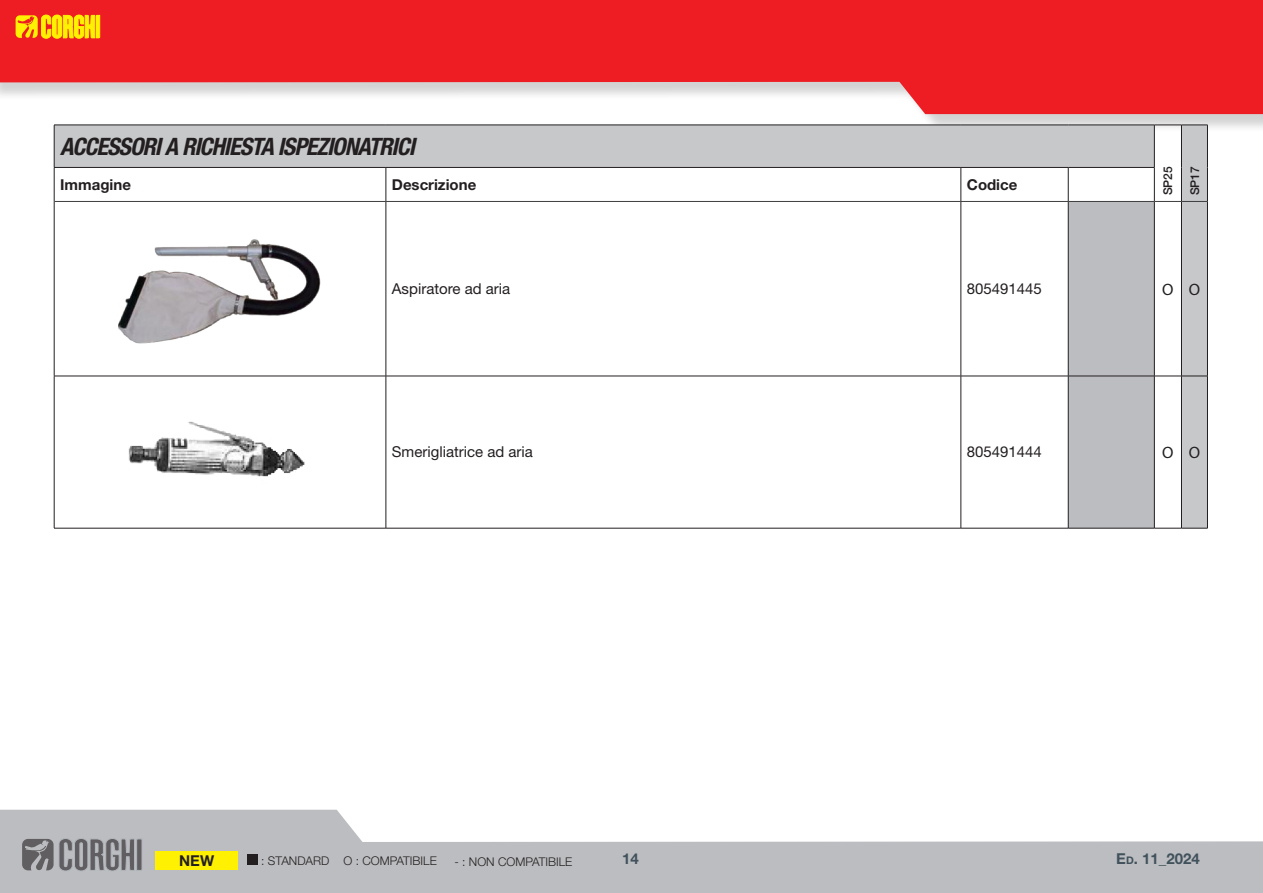
<style>
.page{position:relative;width:1263px;height:893px;background:#fff}
.page>*{position:absolute;margin:0;border:0;box-sizing:border-box;transform-origin:0 0}
.t1{font:italic 700 condensed 24px "Helvetica Neue LT Std";letter-spacing:-.04em;color:#231f20}
.t2{font:16.5px "Myriad Pro";color:#231f20}
.t3{font:15px "Helvetica Neue LT Std";color:#231f20}
.t4{font:700 15px "Helvetica Neue LT Std";color:#231f20}
.t5{font:700 15px "Helvetica Neue LT Std";color:#41525c}
.t6{font:300 12px "Helvetica Neue LT Std";color:#231f20}
.t7{font:500 12px "Helvetica Neue";color:#231f20}
.s1{font-size:10.5px}
</style>
<div class="page">
<div style="left:0;top:0;width:1263px;height:133px;background:#231f20;opacity:.2"></div>
<svg style="left:0;top:0;width:1263px;height:114px;background:#ee484c"></svg>
<svg style="left:0;top:810px;width:1263px;height:83px;fill:#bcbdc0"></svg>
<svg style="left:16px;top:15px;width:84px;height:23px;background:#fabf08"></svg>
<svg style="left:22px;top:838px;width:120px;height:33px;background:#87878a"></svg>
<div style="left:155px;top:851px;width:83px;height:19px;background:#fff101"></div>
<div style="left:247px;top:855px;width:11px;height:10px;background:#231f20"></div>
<svg style="left:55px;top:126px;width:1152px;height:75px;fill:#c7c8ca"></svg>
<hr style="left:54px;top:125px;width:332px;height:1px;background:#231f20">
<hr style="left:54px;top:125px;width:1px;height:42px;background:#231f20">
<hr style="left:386px;top:125px;width:575px;height:1px;background:#231f20">
<hr style="left:961px;top:125px;width:107px;height:1px;background:#231f20">
<hr style="left:1068px;top:125px;width:86px;height:1px;background:#231f20">
<hr style="left:1154px;top:125px;width:1px;height:42px;background:#231f20">
<svg style="left:1154px;top:125px;width:53px;height:1px"></svg>
<hr style="left:1181px;top:125px;width:1px;height:42px;background:#231f20">
<hr style="left:1207px;top:125px;width:1px;height:42px;background:#231f20">
<hr style="left:54px;top:167px;width:332px;height:1px;background:#231f20">
<hr style="left:54px;top:168px;width:1px;height:33px;background:#231f20">
<hr style="left:386px;top:167px;width:575px;height:1px;background:#231f20">
<hr style="left:386px;top:168px;width:1px;height:33px;background:#231f20">
<hr style="left:961px;top:167px;width:107px;height:1px;background:#231f20">
<hr style="left:961px;top:168px;width:1px;height:33px;background:#231f20">
<hr style="left:1068px;top:167px;width:86px;height:1px;background:#231f20">
<hr style="left:1068px;top:168px;width:1px;height:33px;background:#231f20">
<hr style="left:1154px;top:168px;width:1px;height:33px;background:#231f20">
<hr style="left:1181px;top:167px;width:1px;height:34px;background:#231f20">
<hr style="left:1207px;top:167px;width:1px;height:34px;background:#231f20">
<hr style="left:54px;top:201px;width:1px;height:175px;background:#231f20">
<hr style="left:386px;top:202px;width:1px;height:174px;background:#231f20">
<hr style="left:961px;top:202px;width:1px;height:174px;background:#231f20">
<hr style="left:54px;top:376px;width:332px;height:1px;background:#231f20">
<hr style="left:54px;top:376px;width:1px;height:152px;background:#231f20">
<hr style="left:386px;top:376px;width:575px;height:1px;background:#231f20">
<hr style="left:386px;top:376px;width:1px;height:152px;background:#231f20">
<hr style="left:961px;top:376px;width:107px;height:1px;background:#231f20">
<hr style="left:961px;top:376px;width:1px;height:152px;background:#231f20">
<hr style="left:54px;top:528px;width:332px;height:1px;background:#231f20">
<hr style="left:386px;top:528px;width:575px;height:1px;background:#231f20">
<hr style="left:961px;top:528px;width:107px;height:1px;background:#231f20">
<hr style="left:54px;top:201px;width:332px;height:1px;background:#3e3e3f">
<hr style="left:386px;top:201px;width:575px;height:1px;background:#3e3e3f">
<hr style="left:961px;top:201px;width:107px;height:1px;background:#3e3e3f">
<svg style="left:1068px;top:201px;width:140px;height:328px"></svg>
<img style="left:118px;top:239px;width:204px;height:138px">
<img style="left:128px;top:421px;width:177px;height:56px">
<h1 class="t1" style="left:60px;top:132px;width:356px">ACCESSORI A RICHIESTA ISPEZIONATRICI</h1>
<p class="t4" style="left:60px;top:175px;width:72px">Immagine</p>
<p class="t4" style="left:392px;top:175px;width:86px">Descrizione</p>
<p class="t4" style="left:967px;top:175px;width:52px">Codice</p>
<p class="t7" style="left:1158px;top:195px;width:31px;rotate:-90deg">SP25</p>
<p class="t7" style="left:1185px;top:195px;width:31px;rotate:-90deg">SP17</p>
<p class="t3" style="left:392px;top:280px;width:120px">Aspiratore ad aria</p>
<p class="t3" style="left:967px;top:280px;width:77px">805491445</p>
<p class="t2" style="left:1162px;top:279px;width:39px">O O</p>
<p class="t3" style="left:392px;top:443px;width:143px">Smerigliatrice ad aria</p>
<p class="t3" style="left:967px;top:443px;width:77px">805491444</p>
<p class="t2" style="left:1162px;top:443px;width:39px">O O</p>
<p class="t4" style="left:179px;top:851px;width:36px">NEW</p>
<p class="t6" style="left:261px;top:854px;width:177px">: STANDARD O : COMPATIBILE</p>
<p class="t6" style="left:454px;top:854px;width:119px">- : NON COMPATIBILE</p>
<p class="t5" style="left:622px;top:849px;width:18px">14</p>
<p class="t5" style="left:1116px;top:849px;width:85px">E<span class="s1">d</span>. 11_2024</p>
</div>
